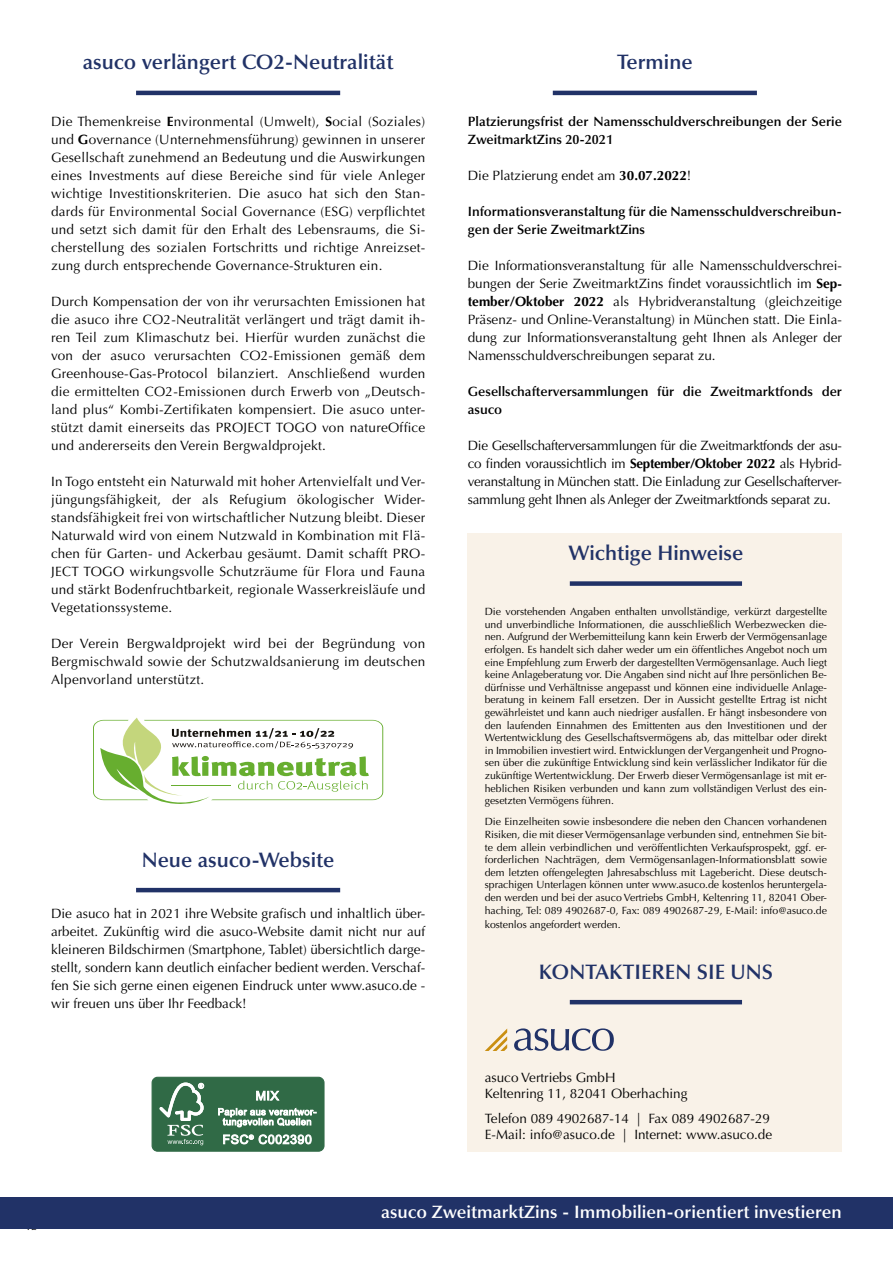
<style>
.page{position:relative;width:893px;height:1263px;background:#fff}
.page>*{position:absolute;margin:0;border:0;box-sizing:border-box;transform-origin:0 0}
.t1{font:600 21px "Optima LT Std";color:#213267}
.t2{font:600 18px "Optima LT Std";color:#fff}
.t3{font:13.5px/18px "Optima LT Std";color:#000;text-align:justify}
.t4{font:600 13.5px/18px "Optima LT Std";color:#000}
.t5{font:10.5px/12.6px "Optima LT Std";color:#000;text-align:justify}
.s1{font-weight:700}
</style>
<div class="page">
<div style="left:0;top:1197px;width:893px;height:31px;background:#213267"></div>
<div style="left:468px;top:533px;width:374px;height:618px;background:#f9f2e8"></div>
<hr style="left:136px;top:91px;width:204px;height:4px;background:#213267">
<hr style="left:553px;top:91px;width:204px;height:4px;background:#213267">
<div style="left:570px;top:581px;width:172px;height:5px;background:#213267"></div>
<hr style="left:570px;top:1000px;width:172px;height:4px;background:#213267">
<svg style="left:514px;top:1028px;width:100px;height:23px"></svg>
<svg style="left:485px;top:1029px;width:22px;height:22px"></svg>
<svg style="left:93px;top:718px;width:290px;height:86px"></svg>
<div style="left:152px;top:1077px;width:172px;height:74px;background:#306a46;border-radius:6px"></div>
<div style="left:152px;top:1077px;width:173px;height:74px;border:1px solid #306a46;border-radius:6px"></div>
<svg style="left:159px;top:1082px;width:45px;height:63px"></svg>
<svg style="left:256px;top:1090px;width:23px;height:11px"></svg>
<svg style="left:218px;top:1108px;width:98px;height:19px"></svg>
<svg style="left:223px;top:1134px;width:89px;height:10px"></svg>
<hr style="left:136px;top:888px;width:204px;height:4px;background:#213267">
<h1 class="t1" style="left:83px;top:50px;width:312px">asuco verlängert CO2-Neutralität</h1>
<p class="t3" style="left:51px;top:113px;width:376px">Die Themenkreise <span class="s1">E</span>nvironmental (Umwelt), <span class="s1">S</span>ocial (Soziales) und <span class="s1">G</span>overnance (Unternehmensführung) gewinnen in unserer Gesellschaft zunehmend an Bedeutung und die Auswirkungen eines Investments auf diese Bereiche sind für viele Anleger wichtige Investitionskriterien. Die asuco hat sich den Stan&shy;dards für Environmental Social Governance (ESG) verpflichtet und setzt sich damit für den Erhalt des Lebensraums, die Si&shy;cherstellung des sozialen Fortschritts und richtige Anreizset&shy;zung durch entsprechende Governance-Strukturen ein.</p>
<p class="t3" style="left:51px;top:293px;width:376px">Durch Kompensation der von ihr verursachten Emissionen hat die asuco ihre CO2-Neutralität verlängert und trägt damit ih&shy;ren Teil zum Klimaschutz bei. Hierfür wurden zunächst die von der asuco verursachten CO2-Emissionen gemäß dem Greenhouse-Gas-Protocol bilanziert. Anschließend wurden die ermittelten CO2-Emissionen durch Erwerb von „Deutsch&shy;land plus“ Kombi-Zertifikaten kompensiert. Die asuco unter&shy;stützt damit einerseits das PROJECT TOGO von natureOffice und andererseits den Verein Bergwaldprojekt.</p>
<p class="t3" style="left:51px;top:473px;width:376px">In Togo entsteht ein Naturwald mit hoher Artenvielfalt und Ver&shy;jüngungsfähigkeit, der als Refugium ökologischer Wider&shy;standsfähigkeit frei von wirtschaftlicher Nutzung bleibt. Dieser Naturwald wird von einem Nutzwald in Kombination mit Flä&shy;chen für Garten- und Ackerbau gesäumt. Damit schafft PRO-JECT TOGO wirkungsvolle Schutzräume für Flora und Fauna und stärkt Bodenfruchtbarkeit, regionale Wasserkreisläufe und Vegetationssysteme.</p>
<p class="t3" style="left:51px;top:635px;width:376px">Der Verein Bergwaldprojekt wird bei der Begründung von Bergmischwald sowie der Schutzwaldsanierung im deutschen Alpenvorland unterstützt.</p>
<h1 class="t1" style="left:142px;top:847px;width:194px">Neue asuco-Website</h1>
<p class="t3" style="left:51px;top:905px;width:376px">Die asuco hat in 2021 ihre Website grafisch und inhaltlich über&shy;arbeitet. Zukünftig wird die asuco-Website damit nicht nur auf kleineren Bildschirmen (Smartphone, Tablet) übersichtlich darge&shy;stellt, sondern kann deutlich einfacher bedient werden. Verschaf&shy;fen Sie sich gerne einen eigenen Eindruck unter www.asuco.de - wir freuen uns über Ihr Feedback!</p>
<h1 class="t1" style="left:617px;top:50px;width:77px">Termine</h1>
<p class="t4" style="left:468px;top:113px;width:376px">Platzierungsfrist der Namensschuldverschreibungen der Serie<br>ZweitmarktZins 20-2021</p>
<p class="t3" style="left:468px;top:167px;width:225px">Die Platzierung endet am <span class="s1">30.07.2022</span>!</p>
<p class="t4" style="left:468px;top:203px;width:376px">Informationsveranstaltung für die Namensschuldverschreibun&shy;gen der Serie ZweitmarktZins</p>
<p class="t3" style="left:468px;top:257px;width:376px">Die Informationsveranstaltung für alle Namensschuldverschrei&shy;bungen der Serie ZweitmarktZins findet voraussichtlich im <span class="s1">Sep&shy;tember/Oktober 2022</span> als Hybridveranstaltung (gleichzeitige Präsenz- und Online-Veranstaltung) in München statt. Die Einla&shy;dung zur Informationsveranstaltung geht Ihnen als Anleger der Namensschuldverschreibungen separat zu.</p>
<p class="t4" style="left:468px;top:383px;width:376px">Gesellschafterversammlungen für die Zweitmarktfonds der asuco</p>
<p class="t3" style="left:468px;top:437px;width:376px">Die Gesellschafterversammlungen für die Zweitmarktfonds der asu&shy;co finden voraussichtlich im <span class="s1">September/Oktober 2022</span> als Hybrid&shy;veranstaltung in München statt. Die Einladung zur Gesellschafterver&shy;sammlung geht Ihnen als Anleger der Zweitmarktfonds separat zu.</p>
<h1 class="t1" style="left:568px;top:541px;width:176px">Wichtige Hinweise</h1>
<p class="t5" style="left:485px;top:605px;width:344px">Die vorstehenden Angaben enthalten unvollständige, verkürzt dargestellte und unverbindliche Informationen, die ausschließlich Werbezwecken die&shy;nen. Aufgrund der Werbemitteilung kann kein Erwerb der Vermögensanlage erfolgen. Es handelt sich daher weder um ein öffentliches Angebot noch um eine Empfehlung zum Erwerb der dargestellten Vermögensanlage. Auch liegt keine Anlageberatung vor. Die Angaben sind nicht auf Ihre persönlichen Be&shy;dürfnisse und Verhältnisse angepasst und können eine individuelle Anlage&shy;beratung in keinem Fall ersetzen. Der in Aussicht gestellte Ertrag ist nicht gewährleistet und kann auch niedriger ausfallen. Er hängt insbesondere von den laufenden Einnahmen des Emittenten aus den Investitionen und der Wertentwicklung des Gesellschaftsvermögens ab, das mittelbar oder direkt in Immobilien investiert wird. Entwicklungen der Vergangenheit und Progno&shy;sen über die zukünftige Entwicklung sind kein verlässlicher Indikator für die zukünftige Wertentwicklung. Der Erwerb dieser Vermögensanlage ist mit er&shy;heblichen Risiken verbunden und kann zum vollständigen Verlust des ein&shy;gesetzten Vermögens führen.</p>
<p class="t5" style="left:485px;top:816px;width:344px">Die Einzelheiten sowie insbesondere die neben den Chancen vorhandenen Risiken, die mit dieser Vermögensanlage verbunden sind, entnehmen Sie bit&shy;te dem allein verbindlichen und veröffentlichten Verkaufsprospekt, ggf. er&shy;forderlichen Nachträgen, dem Vermögensanlagen-Informationsblatt sowie dem letzten offengelegten Jahresabschluss mit Lagebericht. Diese deutsch&shy;sprachigen Unterlagen können unter www.asuco.de kostenlos heruntergela&shy;den werden und bei der asuco Vertriebs GmbH, Keltenring 11, 82041 Ober&shy;haching, Tel: 089 4902687-0, Fax: 089 4902687-29, E-Mail: info@asuco.de</p>
<p class="t5" style="left:485px;top:918px;width:137px">kostenlos angefordert werden.</p>
<h1 class="t1" style="left:539px;top:959px;width:236px">KONTAKTIEREN SIE UNS</h1>
<p class="t5" style="left:26px;top:1220px;width:13px">12</p>
<p class="t3" style="left:485px;top:1069px;width:204px;line-height:16.2px">asuco Vertriebs GmbH<br>Keltenring 11, 82041 Oberhaching</p>
<p class="t3" style="left:485px;top:1110px;width:289px;line-height:16.2px">Telefon 089 4902687-14 | Fax 089 4902687-29<br>E-Mail: info@asuco.de | Internet: www.asuco.de</p>
<h2 class="t2" style="left:381px;top:1201px;width:462px">asuco ZweitmarktZins - Immobilien-orientiert investieren</h2>
</div>
